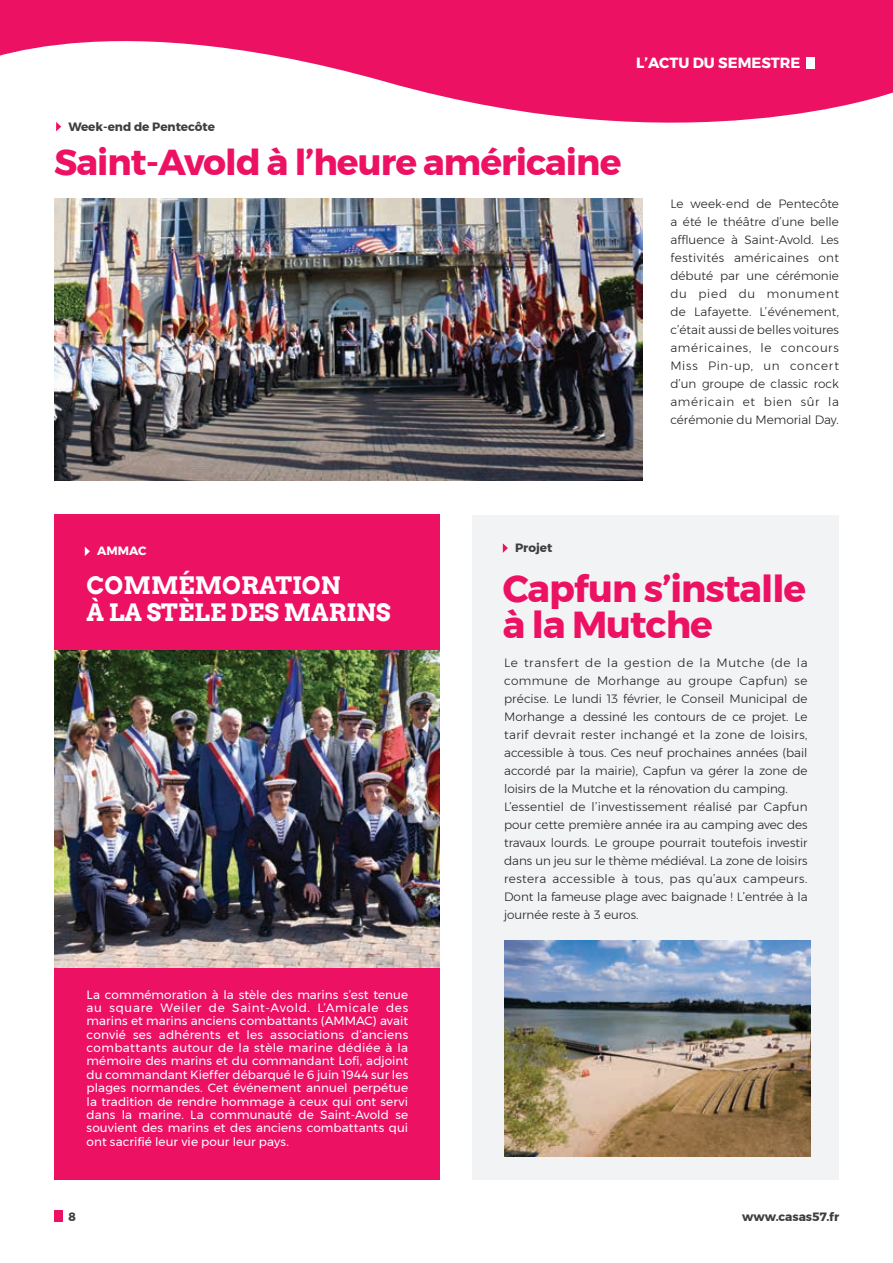
<style>
.page{position:relative;width:893px;height:1263px;background:#fff}
.page>*{position:absolute;margin:0;border:0;box-sizing:border-box;transform-origin:0 0}
.t1{font:700 37.5px/36px "Montserrat";letter-spacing:-.025em;color:#ec1163}
.t2{font:700 36px "Montserrat";letter-spacing:-.025em;color:#ec1163}
.t3{font:700 24px/27px "Arvo";color:#fff}
.t4{font:700 14.7px "Montserrat";color:#fff}
.t5{font:300 12px/18px "Montserrat";color:#231f20}
.t6{font:12px/13.4px "Montserrat";letter-spacing:.005em;color:#fff;text-align:justify}
.t7{font:700 12px "Montserrat";color:#3e3e3f}
.t8{font:700 12px "Montserrat";color:#fff}
</style>
<div class="page">
<div style="left:472px;top:515px;width:367px;height:665px;background:#f2f3f4"></div>
<svg style="left:0;top:0;width:893px;height:132px;fill:#ec1163"></svg>
<div style="left:54px;top:1210px;width:8px;height:12px;background:#ec1163"></div>
<svg style="left:503px;top:543px;width:5px;height:10px"></svg>
<div style="left:54px;top:515px;width:385px;height:665px;background:#ec1163"></div>
<svg style="left:56px;top:122px;width:5px;height:9px"></svg>
<img style="left:54px;top:199px;width:588px;height:281px">
<svg style="left:85px;top:547px;width:5px;height:9px"></svg>
<img style="left:54px;top:650px;width:385px;height:317px">
<img style="left:504px;top:940px;width:306px;height:217px">
<div style="left:807px;top:57px;width:8px;height:12px;background:#fff"></div>
<p class="t4" style="left:636px;top:51px;width:166px">L’ACTU DU SEMESTRE</p>
<p class="t7" style="left:68px;top:117px;width:148px">Week-end de Pentecôte</p>
<h2 class="t2" style="left:54px;top:134px;width:569px">Saint-Avold à l’heure américaine</h2>
<p class="t5" style="left:670px;top:194px;width:170px;text-align:justify">Le week-end de Pentecôte a été le théâtre d’une belle affluence à Saint-Avold. Les festivités américaines ont débuté par une cérémonie du pied du monument de Lafayette. L’événement, c’était aussi de belles voitures américaines, le concours Miss Pin-up, un concert d’un groupe de classic rock américain et bien sûr la cérémonie du Memorial Day.</p>
<p class="t8" style="left:97px;top:541px;width:51px">AMMAC</p>
<p class="t7" style="left:515px;top:538px;width:39px">Projet</p>
<h3 class="t3" style="left:86px;top:572px;width:306px">COMMÉMORATION<br>À LA STÈLE DES MARINS</h3>
<p class="t6" style="left:87px;top:987px;width:323px">La commémoration à la stèle des marins s’est tenue au square Weiler de Saint-Avold. L’Amicale des marins et marins anciens combattants (AMMAC) avait convié ses adhérents et les associations d’anciens combattants autour de la stèle marine dédiée à la mémoire des marins et du commandant Lofi, adjoint du commandant Kieffer débarqué le 6 juin 1944 sur les plages normandes. Cet événement annuel perpétue la tradition de rendre hommage à ceux qui ont servi dans la marine. La communauté de Saint-Avold se souvient des marins et des anciens combattants qui ont sacrifié leur vie pour leur pays.</p>
<p class="t7" style="left:69px;top:1207px;width:9px">8</p>
<h1 class="t1" style="left:503px;top:571px;width:305px">Capfun s’installe à la Mutche</h1>
<p class="t5" style="left:504px;top:654px;width:305px">Le transfert de la gestion de la Mutche (de la commune de Morhange au groupe Capfun) se précise. Le lundi 13 février, le Conseil Municipal de Morhange a dessiné les contours de ce projet. Le tarif devrait rester inchangé et la zone de loisirs, accessible à tous. Ces neuf prochaines années (bail accordé par la mairie), Capfun va gérer la zone de loisirs de la Mutche et la rénovation du camping.<br>L’essentiel de l’investissement réalisé par Capfun pour cette première année ira au camping avec des travaux lourds. Le groupe pourrait toutefois investir dans un jeu sur le thème médiéval. La zone de loisirs restera accessible à tous, pas qu’aux campeurs.<br>Dont la fameuse plage avec baignade ! L’entrée à la journée reste à 3 euros.</p>
<p class="t7" style="left:742px;top:1207px;width:99px">www.casas57.fr</p>
</div>
